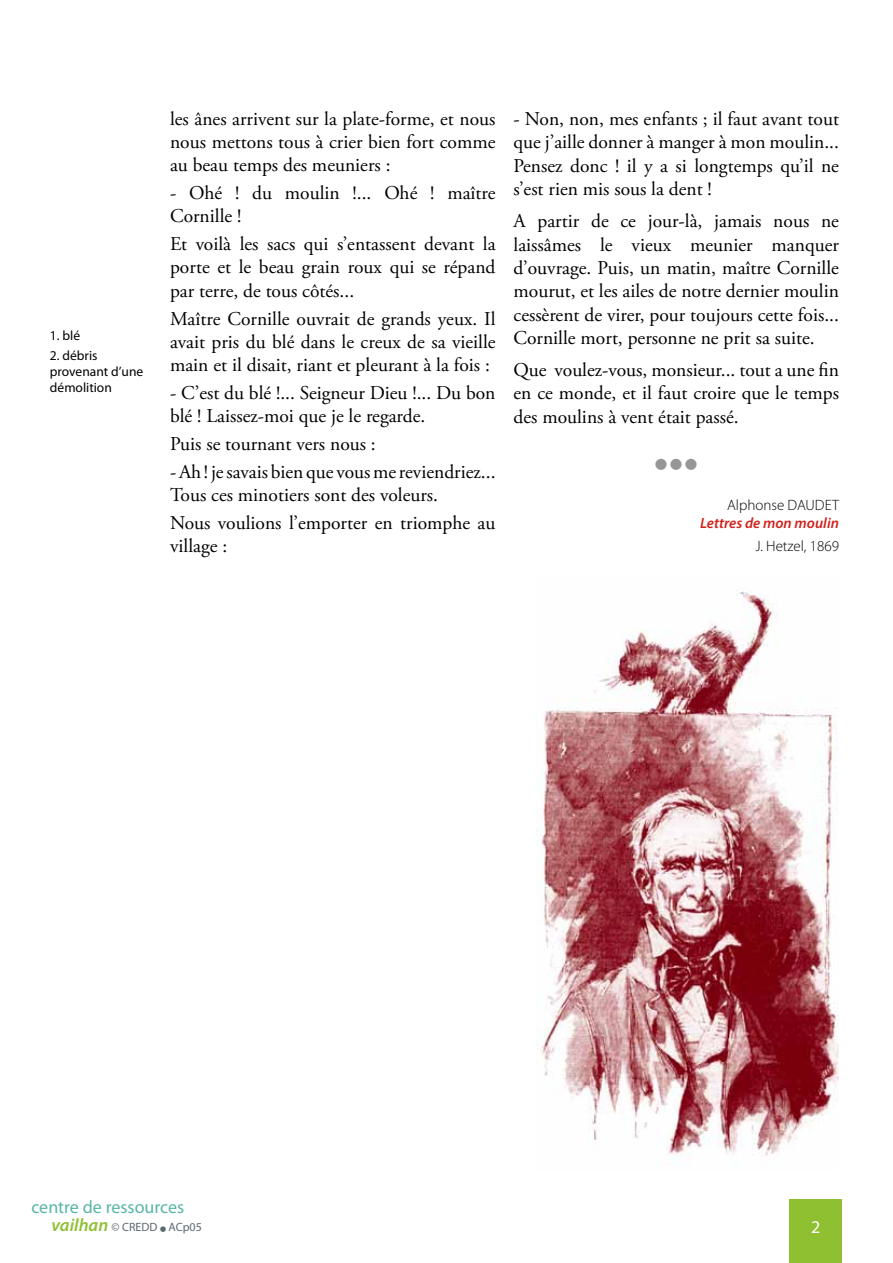
<style>
.page{position:relative;width:893px;height:1263px;background:#fff}
.page>*{position:absolute;margin:0;border:0;box-sizing:border-box;transform-origin:0 0}
.t1{font:19.5px/23.4px "Adobe Garamond Pro";color:#000;text-align:justify}
.t2{font:18px "Myriad Pro";color:#58b6a7}
.t3{font:18px "Myriad Pro";color:#fff}
.t4{font:300 15px "Myriad Pro";color:#000}
.t5{font:italic 600 15px "Myriad Pro";color:#d1211c}
.t6{font:13.5px/16.2px "Myriad Pro";color:#000}
.t7{font:12px "Myriad Pro";color:#5b6870}
.t8{font:12px "Zapf Dingbats IT Cby BT";color:#969696}
.s1{font-weight:600;font-style:italic;font-size:18px;color:#8fc032}
</style>
<div class="page">
<div style="left:789px;top:1199px;width:52px;height:64px;background:#8fc032"></div>
<img style="left:536px;top:591px;width:303px;height:565px">
<p class="t6" style="left:50px;top:327px;width:32px">1. blé</p>
<p class="t6" style="left:50px;top:347px;width:95px">2. débris provenant d’une démolition</p>
<p class="t1" style="left:170px;top:107px;width:327px">les ânes arrivent sur la plate-forme, et nous nous mettons tous à crier bien fort comme au beau temps des meuniers :</p>
<p class="t1" style="left:170px;top:182px;width:327px">- Ohé ! du moulin !... Ohé ! maître<br>Cornille !</p>
<p class="t1" style="left:170px;top:233px;width:327px">Et voilà les sacs qui s’entassent devant la porte et le beau grain roux qui se répand par terre, de tous côtés...</p>
<p class="t1" style="left:170px;top:307px;width:327px">Maître Cornille ouvrait de grands yeux. Il avait pris du blé dans le creux de sa vieille main et il disait, riant et pleurant à la fois :</p>
<p class="t1" style="left:170px;top:382px;width:327px">- C’est du blé !... Seigneur Dieu !... Du bon blé ! Laissez-moi que je le regarde.</p>
<p class="t1" style="left:170px;top:433px;width:207px">Puis se tournant vers nous :</p>
<p class="t1" style="left:170px;top:460px;width:327px">- Ah ! je savais bien que vous me reviendriez...<br>Tous ces minotiers sont des voleurs.</p>
<p class="t1" style="left:170px;top:511px;width:327px">Nous voulions l’emporter en triomphe au village :</p>
<p class="t1" style="left:513px;top:108px;width:327px">- Non, non, mes enfants ; il faut avant tout que j’aille donner à manger à mon moulin...<br>Pensez donc ! il y a si longtemps qu’il ne s’est rien mis sous la dent !</p>
<p class="t1" style="left:513px;top:210px;width:327px">A partir de ce jour-là, jamais nous ne laissâmes le vieux meunier manquer d’ouvrage. Puis, un matin, maître Cornille mourut, et les ailes de notre dernier moulin cessèrent de virer, pour toujours cette fois...<br>Cornille mort, personne ne prit sa suite.</p>
<p class="t1" style="left:513px;top:359px;width:327px">Que voulez-vous, monsieur... tout a une fin en ce monde, et il faut croire que le temps des moulins à vent était passé.</p>
<p class="t8" style="left:655px;top:459px;width:43px">● ● ●</p>
<p class="t4" style="left:727px;top:497px;width:113px">Alphonse DAUDET</p>
<p class="t5" style="left:700px;top:513px;width:140px">Lettres de mon moulin</p>
<p class="t4" style="left:755px;top:538px;width:85px">J. Hetzel, 1869</p>
<p class="t2" style="left:31px;top:1195px;width:154px">centre de ressources</p>
<p class="t7" style="left:52px;top:1219px;width:152px"><span class="s1">vailhan</span> © CREDD ● ACp05</p>
<p class="t3" style="left:811px;top:1216px;width:11px">2</p>
</div>
